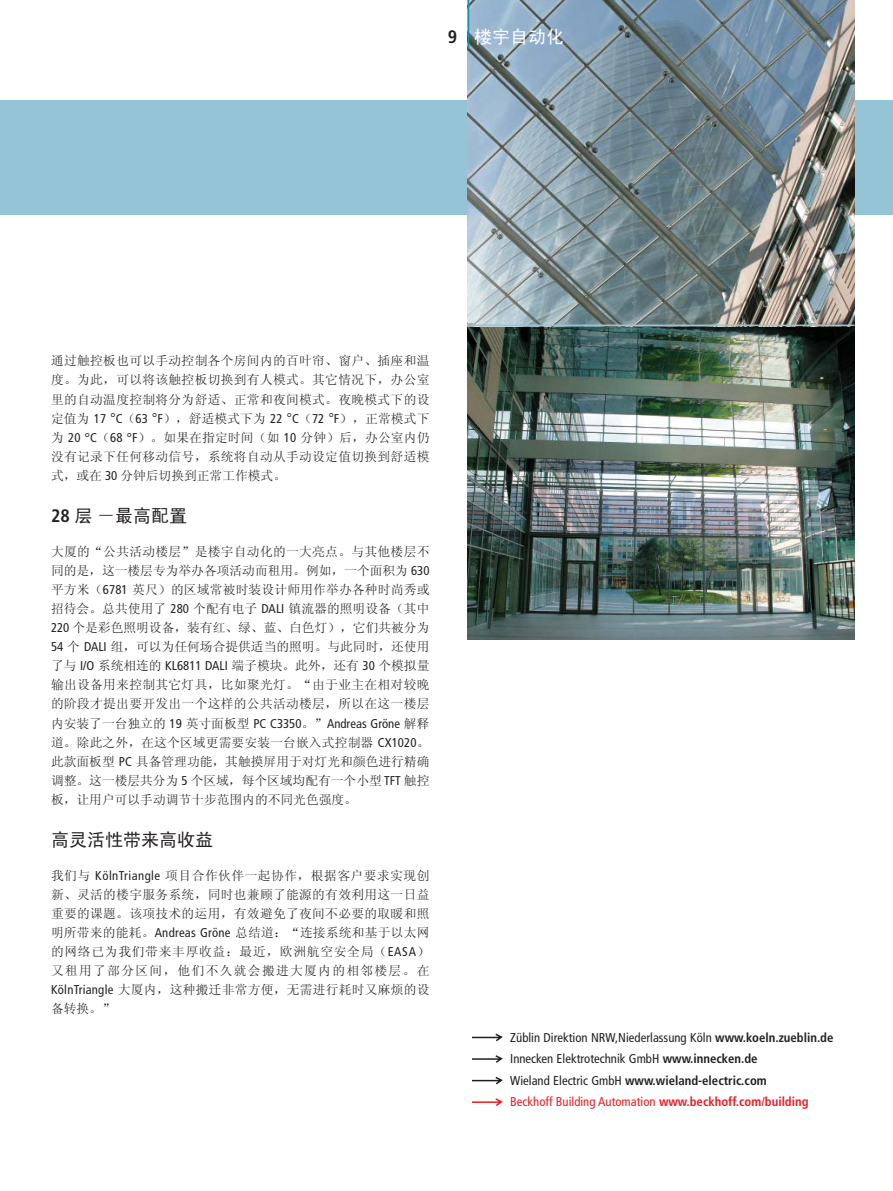
<style>
.page{position:relative;width:893px;height:1191px;background:#fff}
.page>*{position:absolute;margin:0;border:0;box-sizing:border-box;transform-origin:0 0}
.t1{font:18px "Sim Hei";color:#231f20}
.t2{font:18px "Sim Hei";color:#fff}
.t3{font:12.75px/19px "Sim Sun";letter-spacing:.025em;color:#231f20;text-align:justify}
.t4{font:condensed 12.75px/21.3px "Frutiger";color:#231f20}
.s1{font-family:"Frutiger";font-weight:700;font-stretch:condensed;color:#231f20}
.s2{font-family:"Frutiger";font-stretch:condensed}
.s3{font-family:"Frutiger";font-weight:700;font-stretch:condensed}
.s4{font-family:"Sim Sun";font-stretch:normal}
.s5{font-weight:700}
.s6{color:#ed1c24}
.s7{font-weight:700;color:#ed1c24}
</style>
<div class="page">
<div style="left:0;top:100px;width:893px;height:115px;background:#96c4d7"></div>
<img style="left:468px;top:0;width:387px;height:639px">
<hr style="left:468px;top:0;width:1px;height:48px;background:#238fac">
<svg style="left:472px;top:1055px;width:31px;height:8px"></svg>
<svg style="left:472px;top:1076px;width:31px;height:9px"></svg>
<svg style="left:472px;top:1098px;width:31px;height:8px"></svg>
<svg style="left:472px;top:1033px;width:31px;height:9px"></svg>
<hr style="left:468px;top:324px;width:387px;height:2px;background:#96c4d7">
<h1 class="t2" style="left:448px;top:27px;width:118px"><span class="s1">9</span> 楼宇自动化</h1>
<p class="t3" style="left:51px;top:351px;width:380px">通过触控板也可以手动控制各个房间内的百叶帘、窗户、插座和温度。为此，可以将该触控板切换到有人模式。其它情况下，办公室里的自动温度控制将分为舒适、正常和夜间模式。夜晚模式下的设定值为 <span class="s2">17 °C</span>（<span class="s2">63 °F</span>），舒适模式下为 <span class="s2">22 °C</span>（<span class="s2">72 °F</span>），正常模式下为 <span class="s2">20 °C</span>（<span class="s2">68 °F</span>）。如果在指定时间（如 <span class="s2">10</span> 分钟）后，办公室内仍没有记录下任何移动信号，系统将自动从手动设定值切换到舒适模式，或在 <span class="s2">30</span> 分钟后切换到正常工作模式。</p>
<h1 class="t1" style="left:51px;top:507px;width:138px"><span class="s3">28</span> 层－最高配置</h1>
<p class="t3" style="left:51px;top:542px;width:380px">大厦的“公共活动楼层”是楼宇自动化的一大亮点。与其他楼层不同的是，这一楼层专为举办各项活动而租用。例如，一个面积为 <span class="s2">630</span>平方米（<span class="s2">6781</span> 英尺）的区域常被时装设计师用作举办各种时尚秀或招待会。总共使用了 <span class="s2">280</span> 个配有电子 <span class="s2">DALI</span> 镇流器的照明设备（其中<span class="s2">220</span> 个是彩色照明设备，装有红、绿、蓝、白色灯），它们共被分为<span class="s2">54</span> 个 <span class="s2">DALI</span> 组，可以为任何场合提供适当的照明。与此同时，还使用了与 <span class="s2">I/O</span> 系统相连的 <span class="s2">KL6811 DALI</span> 端子模块。此外，还有 <span class="s2">30</span> 个模拟量输出设备用来控制其它灯具，比如聚光灯。“由于业主在相对较晚的阶段才提出要开发出一个这样的公共活动楼层，所以在这一楼层</p>
<p class="t4" style="left:51px;top:713px;width:380px"><span class="s4">内安装了一台独立的</span> 19 <span class="s4">英寸面板型</span> PC C3350<span class="s4">。”</span>Andreas Gröne <span class="s4">解释</span></p>
<p class="t3" style="left:51px;top:732px;width:380px">道。除此之外，在这个区域更需要安装一台嵌入式控制器 <span class="s2">CX1020</span>。此款面板型 <span class="s2">PC</span> 具备管理功能，其触摸屏用于对灯光和颜色进行精确调整。这一楼层共分为 <span class="s2">5</span> 个区域，每个区域均配有一个小型 <span class="s2">TFT</span> 触控板，让用户可以手动调节十步范围内的不同光色强度。</p>
<h1 class="t1" style="left:51px;top:831px;width:163px">高灵活性带来高收益</h1>
<p class="t3" style="left:51px;top:866px;width:380px">我们与 <span class="s2">KölnTriangle</span> 项目合作伙伴一起协作，根据客户要求实现创新、灵活的楼宇服务系统，同时也兼顾了能源的有效利用这一日益重要的课题。该项技术的运用，有效避免了夜间不必要的取暖和照明所带来的能耗。<span class="s2">Andreas Gröne</span> 总结道：“连接系统和基于以太网的网络已为我们带来丰厚收益：最近，欧洲航空安全局（<span class="s2">EASA</span>）又租用了部分区间，他们不久就会搬进大厦内的相邻楼层。在<span class="s2">KölnTriangle</span> 大厦内，这种搬迁非常方便，无需进行耗时又麻烦的设备转换。”</p>
<p class="t4" style="left:510px;top:1028px;width:325px">Züblin Direktion NRW,Niederlassung Köln <span class="s5">www.koeln.zueblin.de </span>Innecken Elektrotechnik GmbH <span class="s5">www.innecken.de<br></span>Wieland Electric GmbH <span class="s5">www.wieland-electric.com<br></span><span class="s6">Beckhoff Building Automation</span> <span class="s7">www.beckhoff.com/building</span></p>
</div>
